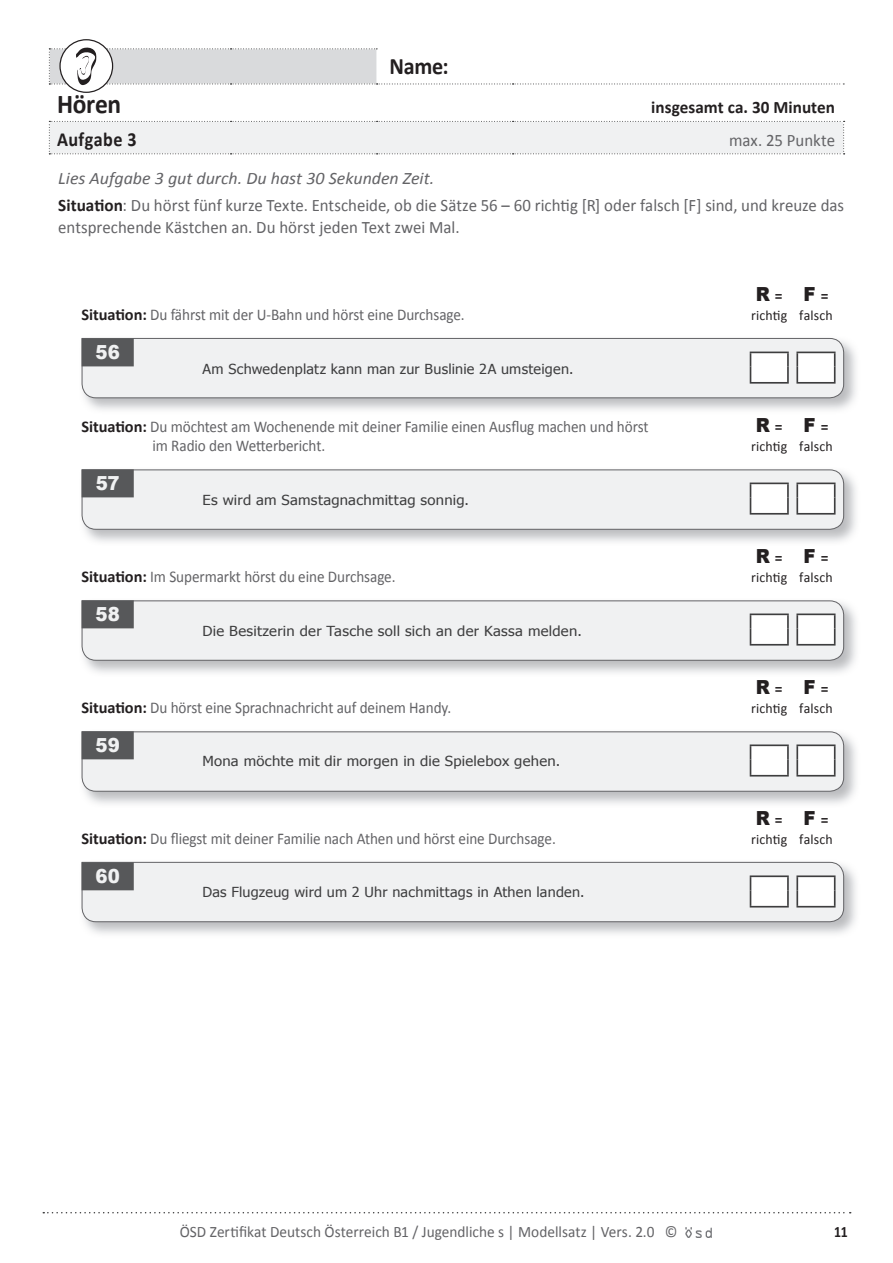
<style>
.page{position:relative;width:893px;height:1263px;background:#fff}
.page>*{position:absolute;margin:0;border:0;box-sizing:border-box;transform-origin:0 0}
.t1{font:700 27.15px "Calibri";letter-spacing:-.01em;color:#231f20;scale:.94 1}
.t2{font:700 23.55px "Calibri";color:#231f20;scale:.94 1}
.t3{font:700 19.95px "Calibri";letter-spacing:.025em;color:#231f20;scale:.91 1}
.t4{font:900 19.35px "Arial";color:#231f20;scale:.93 1}
.t5{font:900 19.35px "Arial";letter-spacing:.005em;color:#f0f1f2;scale:.93 1}
.t6{font:17.55px/27.2px "Calibri";color:#636366;scale:.96 1}
.t7{font:700 17.55px "Calibri";letter-spacing:.005em;color:#231f20}
.t8{font:16.35px/19px "Calibri";letter-spacing:-.005em;color:#636366;scale:.93 1}
.t9{font:15.9px "Calibri";color:#636366;scale:.96 1}
.t10{font:700 15.9px "Calibri";color:#231f20;scale:.87 1}
.t11{font:14.1px "Calibri";letter-spacing:.01em;color:#231f20}
.t12{font:13.8px "Tahoma";letter-spacing:.015em;color:#3e3e3f;scale:1.08 1}
.t13{font:13.8px "Tahoma";letter-spacing:.015em;color:#3e3e3f;scale:1.04 1}
.s1{font-style:italic}
.s2{font-weight:700;color:#231f20}
.s3{font-family:"Calibri";font-weight:700;font-size:15.9px}
</style>
<div class="page">
<img style="left:686px;top:1227px;width:25px;height:10px">
<svg style="left:43px;top:1212px;width:808px;height:1px"></svg>
<img style="left:85px;top:337px;width:771px;height:71px">
<img style="left:844px;top:473px;width:12px;height:67px">
<img style="left:844px;top:604px;width:12px;height:67px">
<img style="left:844px;top:735px;width:12px;height:67px">
<svg style="left:81px;top:861px;width:763px;height:61px"></svg>
<div style="left:49px;top:121px;width:796px;height:33px;background:#f0f1f2"></div>
<svg style="left:60px;top:40px;width:53px;height:52px"></svg>
<svg style="left:49px;top:47px;width:795px;height:38px"></svg>
<hr style="left:796px;top:906px;width:39px;height:1px;background:#3e3e3f">
<svg style="left:82px;top:338px;width:762px;height:568px"></svg>
<hr style="left:750px;top:906px;width:39px;height:1px;background:#3e3e3f">
<h2 class="t2" style="left:389px;top:52px;width:64px">Name:</h2>
<h1 class="t1" style="left:57px;top:87px;width:70px">Hören</h1>
<p class="t7" style="left:651px;top:96px;width:185px">insgesamt ca. 30 Minuten</p>
<p class="t3" style="left:57px;top:126px;width:89px">Aufgabe 3</p>
<p class="t6" style="left:729px;top:126px;width:112px">max. 25 Punkte</p>
<p class="t6" style="left:58px;top:164px;width:820px"><span class="s1">Lies Aufgabe 3 gut durch. Du hast 30 Sekunden Zeit.<br></span><span class="s2">Situation</span>: Du hörst fünf kurze Texte. Entscheide, ob die Sätze 56 – 60 richtig [R] oder falsch [F] sind, und kreuze das</p>
<p class="t6" style="left:58px;top:213px;width:419px">entsprechende Kästchen an. Du hörst jeden Text zwei Mal.</p>
<p class="t8" style="left:82px;top:305px;width:413px"><span class="s2">Situation:</span> Du fährst mit der U-Bahn und hörst eine Durchsage.</p>
<p class="t5" style="left:96px;top:340px;width:28px">56</p>
<p class="t13" style="left:202px;top:360px;width:358px">Am Schwedenplatz kann man zur Buslinie 2A umsteigen.</p>
<p class="t4" style="left:756px;top:282px;width:30px">R <span class="s3">=</span></p>
<p class="t11" style="left:751px;top:306px;width:38px">richtig</p>
<p class="t4" style="left:804px;top:282px;width:28px">F <span class="s3">=</span></p>
<p class="t11" style="left:799px;top:306px;width:35px">falsch</p>
<p class="t8" style="left:153px;top:417px;width:535px;text-indent:-71px"><span class="s2">Situation:</span> Du möchtest am Wochenende mit deiner Familie einen Ausflug machen und hörst im Radio den Wetterbericht.</p>
<p class="t4" style="left:756px;top:412px;width:30px">R <span class="s3">=</span></p>
<p class="t11" style="left:751px;top:437px;width:38px">richtig</p>
<p class="t5" style="left:96px;top:471px;width:27px">57</p>
<p class="t12" style="left:202px;top:491px;width:248px">Es wird am Samstagnachmittag sonnig.</p>
<p class="t4" style="left:804px;top:412px;width:28px">F <span class="s3">=</span></p>
<p class="t11" style="left:799px;top:437px;width:35px">falsch</p>
<p class="t8" style="left:82px;top:567px;width:339px"><span class="s2">Situation:</span> Im Supermarkt hörst du eine Durchsage.</p>
<p class="t5" style="left:96px;top:602px;width:28px">58</p>
<p class="t12" style="left:202px;top:621px;width:353px">Die Besitzerin der Tasche soll sich an der Kassa melden.</p>
<p class="t4" style="left:756px;top:543px;width:30px">R <span class="s3">=</span></p>
<p class="t11" style="left:751px;top:568px;width:38px">richtig</p>
<p class="t4" style="left:804px;top:543px;width:28px">F <span class="s3">=</span></p>
<p class="t11" style="left:799px;top:568px;width:35px">falsch</p>
<p class="t8" style="left:82px;top:698px;width:399px"><span class="s2">Situation:</span> Du hörst eine Sprachnachricht auf deinem Handy.</p>
<p class="t5" style="left:96px;top:733px;width:28px">59</p>
<p class="t12" style="left:202px;top:752px;width:333px">Mona möchte mit dir morgen in die Spielebox gehen.</p>
<p class="t8" style="left:82px;top:829px;width:511px"><span class="s2">Situation:</span> Du fliegst mit deiner Familie nach Athen und hörst eine Durchsage.</p>
<p class="t5" style="left:95px;top:864px;width:28px">60</p>
<p class="t13" style="left:202px;top:883px;width:369px">Das Flugzeug wird um 2 Uhr nachmittags in Athen landen.</p>
<p class="t4" style="left:756px;top:674px;width:30px">R <span class="s3">=</span></p>
<p class="t11" style="left:751px;top:699px;width:38px">richtig</p>
<p class="t4" style="left:804px;top:674px;width:28px">F <span class="s3">=</span></p>
<p class="t11" style="left:799px;top:699px;width:35px">falsch</p>
<p class="t4" style="left:756px;top:805px;width:30px">R <span class="s3">=</span></p>
<p class="t11" style="left:751px;top:830px;width:38px">richtig</p>
<p class="t4" style="left:804px;top:805px;width:28px">F <span class="s3">=</span></p>
<p class="t11" style="left:799px;top:830px;width:35px">falsch</p>
<p class="t9" style="left:180px;top:1222px;width:520px">ÖSD Zertifikat Deutsch Österreich B1 / Jugendliche s | Modellsatz | Vers. 2.0 ©</p>
<p class="t10" style="left:834px;top:1221px;width:17px">11</p>
</div>
